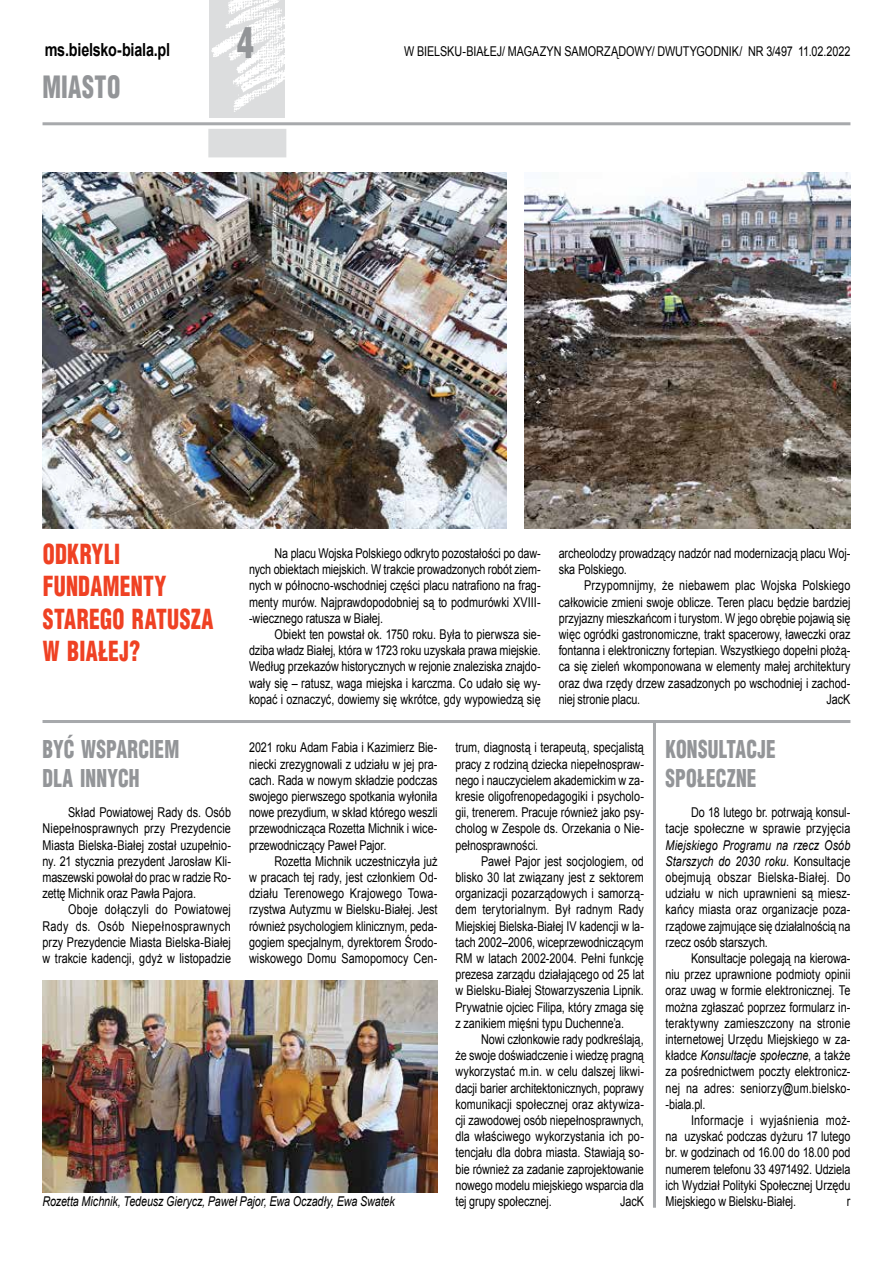
<style>
.page{position:relative;width:893px;height:1263px;background:#fff}
.page>*{position:absolute;margin:0;border:0;box-sizing:border-box;transform-origin:0 0}
.t1{font:900 42px "Switzerland Cond";color:#939598;scale:.8 1}
.t2{font:900 30px "Switzerland Cond";letter-spacing:.02em;color:#939598;scale:.8 1}
.t3{font:900 27px/32.4px "Switzerland Cond";letter-spacing:.015em;color:#ef4123;scale:.8 1}
.t4{font:900 24px/28.8px "Switzerland Cond";letter-spacing:.01em;color:#939598;scale:.8 1}
.t5{font:700 18px "Arial";letter-spacing:-.015em;color:#000;scale:.8 1}
.t6{font:13.5px/16.2px "Arial";letter-spacing:-.005em;color:#000;text-align:justify;scale:.8 1}
.t7{font:italic 13.5px "Arial";letter-spacing:-.01em;color:#000;scale:.8 1}
.s1{font-style:italic}
</style>
<div class="page">
<hr style="left:43px;top:122px;width:807px;height:3px;background:#a7a9ac">
<img style="left:209px;top:0;width:76px;height:118px">
<div style="left:208px;top:129px;width:78px;height:28px;background:#dcddde"></div>
<img style="left:43px;top:981px;width:394px;height:212px">
<img style="left:43px;top:172px;width:463px;height:356px">
<img style="left:524px;top:172px;width:326px;height:357px">
<hr style="left:43px;top:720px;width:807px;height:3px;background:#a7a9ac">
<hr style="left:653px;top:721px;width:3px;height:487px;background:#a7a9ac">
<h3 class="t5" style="left:45px;top:37px;width:158px">ms.bielsko-biala.pl</h3>
<h2 class="t2" style="left:43px;top:68px;width:99px">MIASTO</h2>
<h1 class="t1" style="left:237px;top:16px;width:22px">4</h1>
<p class="t6" style="left:404px;top:43px;width:559px">W BIELSKU-BIAŁEJ/ MAGAZYN SAMORZĄDOWY/ DWUTYGODNIK/ NR 3/497 11.02.2022</p>
<h3 class="t3" style="left:43px;top:537px;width:215px">ODKRYLI<br>FUNDAMENTY<br>STAREGO RATUSZA<br>W BIAŁEJ?</h3>
<p class="t6" style="left:249px;top:545px;width:366px;text-indent:26px">Na placu Wojska Polskiego odkryto pozostałości po daw&shy;nych obiektach miejskich. W trakcie prowadzonych robót ziem&shy;nych w północno-wschodniej części placu natrafiono na frag&shy;menty murów. Najprawdopodobniej są to podmurówki XVIII--wiecznego ratusza w Białej.</p>
<p class="t6" style="left:249px;top:626px;width:366px;text-indent:26px">Obiekt ten powstał ok. 1750 roku. Była to pierwsza sie&shy;dziba władz Białej, która w 1723 roku uzyskała prawa miejskie.<br>Według przekazów historycznych w rejonie znaleziska znajdo&shy;wały się – ratusz, waga miejska i karczma. Co udało się wy&shy;kopać i oznaczyć, dowiemy się wkrótce, gdy wypowiedzą się</p>
<p class="t6" style="left:559px;top:545px;width:366px">archeolodzy prowadzący nadzór nad modernizacją placu Woj&shy;ska Polskiego.</p>
<p class="t6" style="left:559px;top:577px;width:366px;text-indent:26px">Przypomnijmy, że niebawem plac Wojska Polskiego całkowicie zmieni swoje oblicze. Teren placu będzie bardziej przyjazny mieszkańcom i turystom. W jego obrębie pojawią się więc ogródki gastronomiczne, trakt spacerowy, ławeczki oraz fontanna i elektroniczny fortepian. Wszystkiego dopełni płożą&shy;ca się zieleń wkomponowana w elementy małej architektury oraz dwa rzędy drzew zasadzonych po wschodniej i zachod&shy;niej stronie placu.</p>
<p class="t6" style="left:826px;top:691px;width:31px">JacK</p>
<h3 class="t4" style="left:43px;top:734px;width:172px">BYĆ WSPARCIEM<br>DLA INNYCH</h3>
<p class="t6" style="left:43px;top:804px;width:237px;text-indent:26px">Skład Powiatowej Rady ds. Osób Niepełnosprawnych przy Prezydencie Miasta Bielska-Białej został uzupełnio&shy;ny. 21 stycznia prezydent Jarosław Kli&shy;maszewski powołał do prac w radzie Ro&shy;zettę Michnik oraz Pawła Pajora.</p>
<p class="t6" style="left:43px;top:901px;width:237px;text-indent:26px">Oboje dołączyli do Powiatowej Rady ds. Osób Niepełnosprawnych przy Prezydencie Miasta Bielska-Białej w trakcie kadencji, gdyż w listopadzie</p>
<h3 class="t4" style="left:665px;top:734px;width:139px">KONSULTACJE<br>SPOŁECZNE</h3>
<p class="t6" style="left:665px;top:804px;width:233px;text-align:right">Do 18 lutego br. potrwają konsul&shy;tacje społeczne w sprawie przyjęcia</p>
<p class="t6" style="left:665px;top:837px;width:233px"><span class="s1">Miejskiego Programu na rzecz Osób Starszych do 2030 roku</span>. Konsultacje obejmują obszar Bielska-Białej. Do udziału w nich uprawnieni są miesz&shy;kańcy miasta oraz organizacje poza&shy;rządowe zajmujące się działalnością na rzecz osób starszych.</p>
<p class="t6" style="left:665px;top:950px;width:233px;text-indent:26px">Konsultacje polegają na kierowa&shy;niu przez uprawnione podmioty opinii oraz uwag w formie elektronicznej. Te można zgłaszać poprzez formularz in&shy;teraktywny zamieszczony na stronie internetowej Urzędu Miejskiego w za&shy;kładce <span class="s1">Konsultacje społeczne</span>, a także za pośrednictwem poczty elektronicz&shy;nej na adres: seniorzy@um.bielsko--biala.pl.</p>
<p class="t6" style="left:665px;top:1112px;width:233px;text-indent:26px">Informacje i wyjaśnienia moż&shy;na uzyskać podczas dyżuru 17 lutego br. w godzinach od 16.00 do 18.00 pod numerem telefonu 33 4971492. Udziela ich Wydział Polityki Społecznej Urzędu</p>
<p class="t6" style="left:249px;top:739px;width:237px">2021 roku Adam Fabia i Kazimierz Bie&shy;niecki zrezygnowali z udziału w jej pra&shy;cach. Rada w nowym składzie podczas swojego pierwszego spotkania wyłoniła nowe prezydium, w skład którego weszli przewodnicząca Rozetta Michnik i wice&shy;przewodniczący Paweł Pajor.</p>
<p class="t6" style="left:249px;top:853px;width:237px;text-indent:26px">Rozetta Michnik uczestniczyła już w pracach tej rady, jest członkiem Od&shy;działu Terenowego Krajowego Towa&shy;rzystwa Autyzmu w Bielsku-Białej. Jest również psychologiem klinicznym, peda&shy;gogiem specjalnym, dyrektorem Środo&shy;wiskowego Domu Samopomocy Cen-</p>
<p class="t6" style="left:455px;top:739px;width:237px">trum, diagnostą i terapeutą, specjalistą pracy z rodziną dziecka niepełnospraw&shy;nego i nauczycielem akademickim w za&shy;kresie oligofrenopedagogiki i psycholo&shy;gii, trenerem. Pracuje również jako psy&shy;cholog w Zespole ds. Orzekania o Nie&shy;pełnosprawności.</p>
<p class="t6" style="left:455px;top:853px;width:237px;text-indent:26px">Paweł Pajor jest socjologiem, od blisko 30 lat związany jest z sektorem organizacji pozarządowych i samorzą&shy;dem terytorialnym. Był radnym Rady Miejskiej Bielska-Białej IV kadencji w la&shy;tach 2002–2006, wiceprzewodniczącym RM w latach 2002-2004. Pełni funkcję prezesa zarządu działającego od 25 lat w Bielsku-Białej Stowarzyszenia Lipnik.<br>Prywatnie ojciec Filipa, który zmaga się z zanikiem mięśni typu Duchenne’a.</p>
<p class="t6" style="left:455px;top:1031px;width:237px;text-indent:26px">Nowi członkowie rady podkreślają, że swoje doświadczenie i wiedzę pragną wykorzystać m.in. w celu dalszej likwi&shy;dacji barier architektonicznych, poprawy komunikacji społecznej oraz aktywiza&shy;cji zawodowej osób niepełnosprawnych, dla właściwego wykorzystania ich po&shy;tencjału dla dobra miasta. Stawiają so&shy;bie również za zadanie zaprojektowanie nowego modelu miejskiego wsparcia dla tej grupy społecznej.</p>
<p class="t7" style="left:43px;top:1192px;width:442px">Rozetta Michnik, Tedeusz Gierycz, Paweł Pajor, Ewa Oczadły, Ewa Swatek</p>
<p class="t6" style="left:665px;top:1193px;width:165px">Miejskiego w Bielsku-Białej.</p>
<p class="t6" style="left:847px;top:1193px;width:6px">r</p>
<p class="t6" style="left:620px;top:1193px;width:31px">JacK</p>
</div>
